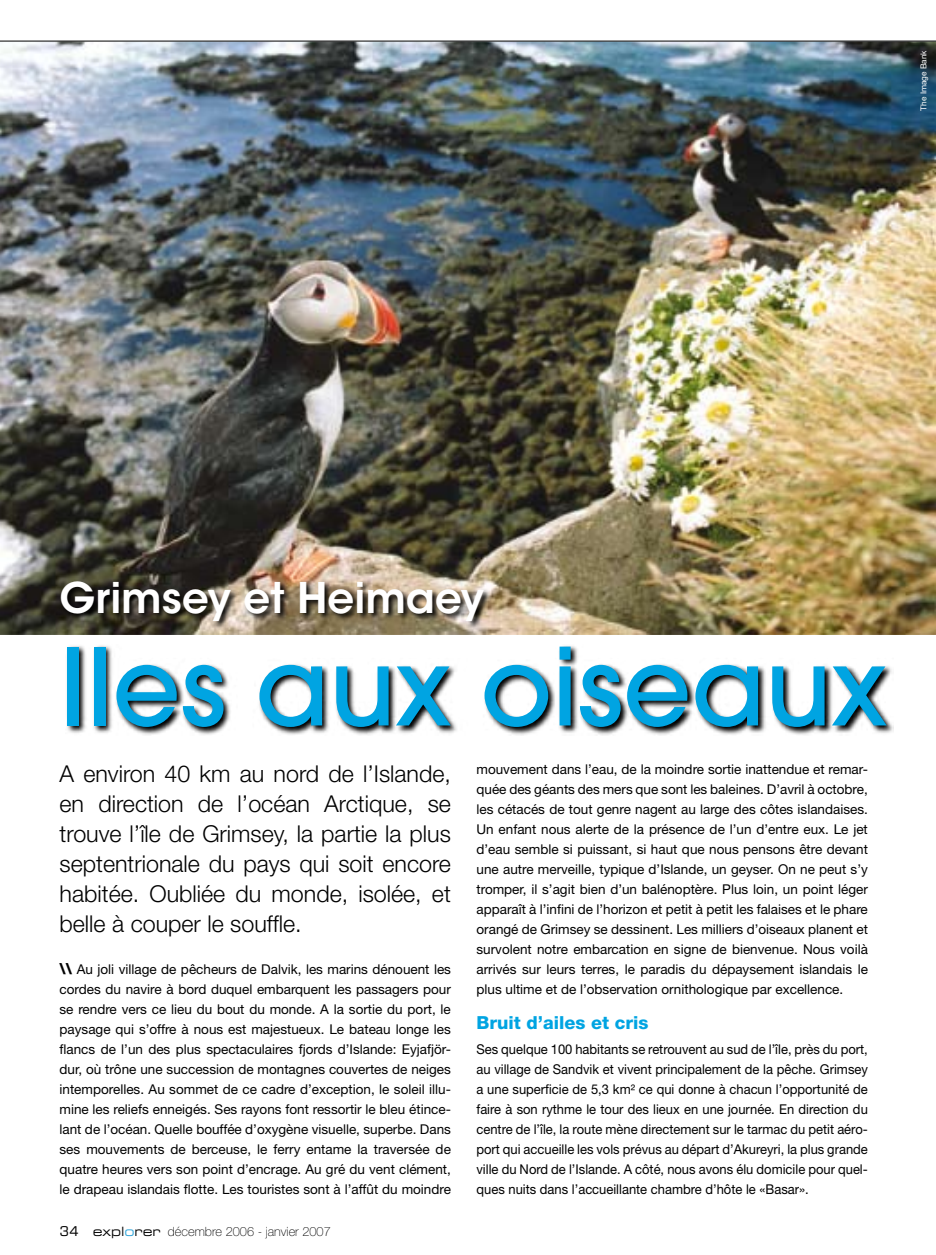
<style>
.page{position:relative;width:936px;height:1255px;background:#fff}
.page>*{position:absolute;margin:0;border:0;box-sizing:border-box;transform-origin:0 0}
.t1{font:500 106.5px "Avant Garde";color:#00a4e2}
.t2{font:600 42px "ITC Avant Garde Std";color:#fff}
.t3{font:300 23.25px/30px "Helvetica Neue";color:#000;text-align:justify}
.t4{font:800 18px "Helvetica Neue";color:#00a4e2}
.t5{font:13.5px/20px "Helvetica Neue";color:#000;text-align:justify}
.t6{font:13.5px/20px "Helvetica Neue";color:#000;text-align:justify;scale:.96 1}
.t7{font:100 12.75px "Helvetica Neue";color:#000}
.t8{font:8.25px "Helvetica Neue";color:#fff}
.s1{font-weight:900;font-size:15px}
.s2{font-family:"Square 721 BT";font-weight:400;font-size:13.5px}
.s3{font-family:"Square 721 BT";font-weight:400;font-stretch:expanded}
.s4{font-family:"Square 721 BT";font-weight:400;font-stretch:expanded;color:#34a7db}
</style>
<div class="page">
<img style="left:0;top:42px;width:934px;height:592px">
<hr style="left:0;top:41px;width:934px;height:1px;background:#000">
<svg style="left:59px;top:579px;width:432px;height:50px;background:#6a604f"></svg>
<svg style="left:67px;top:645px;width:827px;height:90px"></svg>
<p class="t8" style="left:918px;top:110px;width:62px;rotate:-90deg">The Image Bank</p>
<h2 class="t2" style="left:60px;top:571px;width:426px">Grimsey et Heimaey</h2>
<h1 class="t1" style="left:60px;top:621px;width:828px">Iles aux oiseaux</h1>
<h3 class="t3" style="left:60px;top:758px;width:393px">A environ 40 km au nord de l’Islande, en direction de l’océan Arctique, se trouve l’île de Grimsey, la partie la plus septentrionale du pays qui soit encore habitée. Oubliée du monde, isolée, et belle à couper le souffle.</h3>
<p class="t5" style="left:60px;top:958px;width:393px"><span class="s1">\\</span> Au joli village de pêcheurs de Dalvik, les marins dénouent les cordes du navire à bord duquel embarquent les passagers pour se rendre vers ce lieu du bout du monde. A la sortie du port, le paysage qui s’offre à nous est majestueux. Le bateau longe les flancs de l’un des plus spectaculaires fjords d’Islande: Eyjafjör&shy;dur, où trône une succession de montagnes couvertes de neiges intemporelles. Au sommet de ce cadre d’exception, le soleil illu&shy;mine les reliefs enneigés. Ses rayons font ressortir le bleu étince&shy;lant de l’océan. Quelle bouffée d’oxygène visuelle, superbe. Dans ses mouvements de berceuse, le ferry entame la traversée de quatre heures vers son point d’encrage. Au gré du vent clément, le drapeau islandais flotte. Les touristes sont à l’affût du moindre</p>
<p class="t7" style="left:60px;top:1224px;width:273px"><span class="s2">34</span> <span class="s3">expl</span><span class="s4">o</span><span class="s3">rer</span> décembre 2006 - janvier 2007</p>
<p class="t5" style="left:476px;top:758px;width:393px">mouvement dans l’eau, de la moindre sortie inattendue et remar&shy;quée des géants des mers que sont les baleines. D’avril à octobre, les cétacés de tout genre nagent au large des côtes islandaises.<br>Un enfant nous alerte de la présence de l’un d’entre eux. Le jet d’eau semble si puissant, si haut que nous pensons être devant une autre merveille, typique d’Islande, un geyser. On ne peut s’y tromper, il s’agit bien d’un balénoptère. Plus loin, un point léger apparaît à l’infini de l’horizon et petit à petit les falaises et le phare orangé de Grimsey se dessinent. Les milliers d’oiseaux planent et survolent notre embarcation en signe de bienvenue. Nous voilà arrivés sur leurs terres, le paradis du dépaysement islandais le plus ultime et de l’observation ornithologique par excellence.</p>
<h3 class="t4" style="left:476px;top:1012px;width:174px">Bruit d’ailes et cris</h3>
<p class="t6" style="left:476px;top:1038px;width:409px">Ses quelque 100 habitants se retrouvent au sud de l’île, près du port, au village de Sandvik et vivent principalement de la pêche. Grimsey a une superficie de 5,3 km² ce qui donne à chacun l’opportunité de faire à son rythme le tour des lieux en une journée. En direction du centre de l’île, la route mène directement sur le tarmac du petit aéro&shy;port qui accueille les vols prévus au départ d’Akureyri, la plus grande ville du Nord de l’Islande. A côté, nous avons élu domicile pour quel&shy;ques nuits dans l’accueillante chambre d’hôte le «Basar».</p>
</div>
